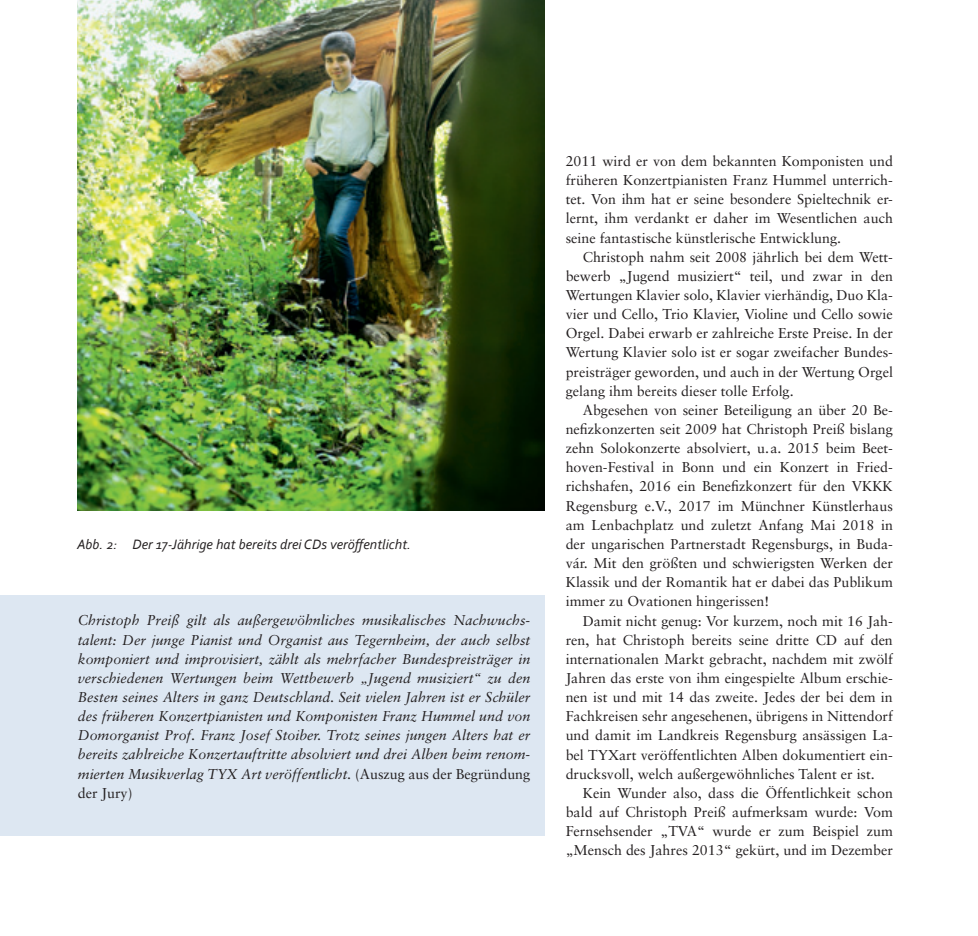
<style>
.page{position:relative;width:978px;height:936px;background:#fff}
.page>*{position:absolute;margin:0;border:0;box-sizing:border-box;transform-origin:0 0}
.t1{font:14.25px/19.2px "Sabon";color:#231f20;text-align:justify}
.t2{font:italic 14.25px/19.2px "Sabon";color:#231f20;text-align:justify}
.t3{font:italic 14.25px "Corbel";letter-spacing:.005em;color:#231f20}
.s1{font-style:normal}
</style>
<div class="page">
<div style="left:0;top:595px;width:544px;height:241px;background:#dde7f2"></div>
<img style="left:78px;top:0;width:466px;height:510px">
<p class="t3" style="left:77px;top:535px;width:335px">Abb. 2: Der 17-Jährige hat bereits drei CDs veröffentlicht.</p>
<p class="t2" style="left:78px;top:610px;width:454px">Christoph Preiß gilt als außergewöhnliches musikalisches Nachwuchs&shy;talent: Der junge Pianist und Organist aus Tegernheim, der auch selbst komponiert und improvisiert, zählt als mehrfacher Bundespreisträger in verschiedenen Wertungen beim Wettbewerb „Jugend musiziert“ zu den Besten seines Alters in ganz Deutschland. Seit vielen Jahren ist er Schüler des früheren Konzertpianisten und Komponisten Franz Hummel und von Domorganist Prof. Franz Josef Stoiber. Trotz seines jungen Alters hat er bereits zahlreiche Konzertauftritte absolviert und drei Alben beim renom&shy;mierten Musikverlag TYX Art veröffentlicht. <span class="s1">(Auszug aus der Begründung der Jury)</span></p>
<p class="t1" style="left:566px;top:151px;width:329px">2011 wird er von dem bekannten Komponisten und früheren Konzertpianisten Franz Hummel unterrich&shy;tet. Von ihm hat er seine besondere Spieltechnik er&shy;lernt, ihm verdankt er daher im Wesentlichen auch seine fantastische künstlerische Entwicklung.</p>
<p class="t1" style="left:566px;top:247px;width:329px;text-indent:17px">Christoph nahm seit 2008 jährlich bei dem Wett&shy;bewerb „Jugend musiziert“ teil, und zwar in den Wertungen Klavier solo, Klavier vierhändig, Duo Kla&shy;vier und Cello, Trio Klavier, Violine und Cello sowie Orgel. Dabei erwarb er zahlreiche Erste Preise. In der Wertung Klavier solo ist er sogar zweifacher Bundes&shy;preisträger geworden, und auch in der Wertung Orgel gelang ihm bereits dieser tolle Erfolg.</p>
<p class="t1" style="left:566px;top:400px;width:329px;text-indent:17px">Abgesehen von seiner Beteiligung an über 20 Be&shy;nefizkonzerten seit 2009 hat Christoph Preiß bislang zehn Solokonzerte absolviert, u.a. 2015 beim Beet&shy;hoven-Festival in Bonn und ein Konzert in Fried&shy;richshafen, 2016 ein Benefizkonzert für den VKKK Regensburg e.V., 2017 im Münchner Künstlerhaus am Lenbachplatz und zuletzt Anfang Mai 2018 in der ungarischen Partnerstadt Regensburgs, in Buda&shy;vár. Mit den größten und schwierigsten Werken der Klassik und der Romantik hat er dabei das Publikum immer zu Ovationen hingerissen!</p>
<p class="t1" style="left:566px;top:610px;width:329px;text-indent:17px">Damit nicht genug: Vor kurzem, noch mit 16 Jah&shy;ren, hat Christoph bereits seine dritte CD auf den internationalen Markt gebracht, nachdem mit zwölf Jahren das erste von ihm eingespielte Album erschie&shy;nen ist und mit 14 das zweite. Jedes der bei dem in Fachkreisen sehr angesehenen, übrigens in Nittendorf und damit im Landkreis Regensburg ansässigen La&shy;bel TYXart veröffentlichten Alben dokumentiert ein&shy;drucksvoll, welch außergewöhnliches Talent er ist.</p>
<p class="t1" style="left:566px;top:783px;width:329px;text-indent:17px">Kein Wunder also, dass die Öffentlichkeit schon bald auf Christoph Preiß aufmerksam wurde: Vom Fernsehsender „TVA“ wurde er zum Beispiel zum „Mensch des Jahres 2013“ gekürt, und im Dezember</p>
</div>
